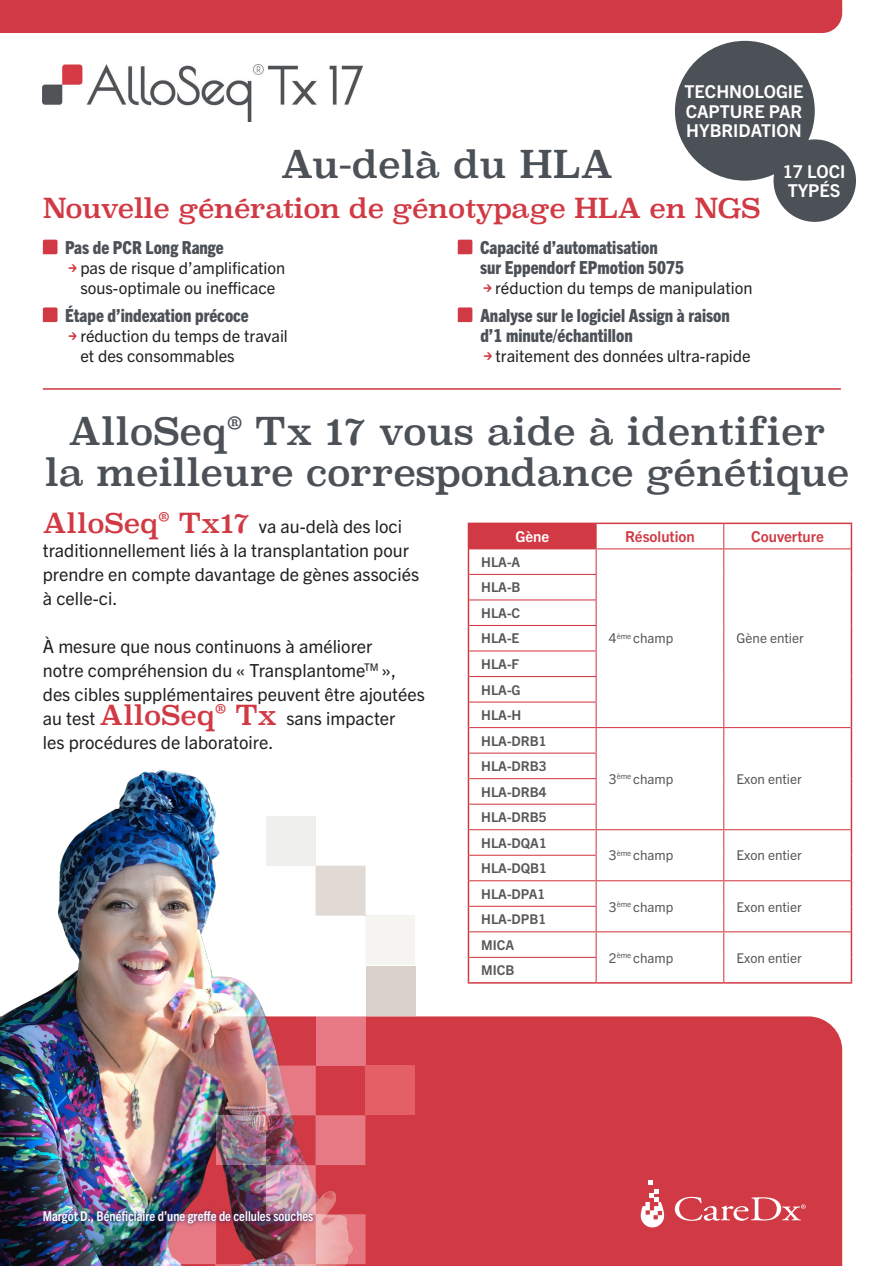
<style>
.page{position:relative;width:895px;height:1266px;background:#fff}
.page>*{position:absolute;margin:0;border:0;box-sizing:border-box;transform-origin:0 0}
.t1{font:37.5px/40.5px "Superclarendon";letter-spacing:-.01em;color:#4b5156;text-align:center}
.t2{font:27px "Superclarendon";letter-spacing:-.02em;color:#d13a44}
.t3{font:18px/24px "Trade Gothic Next LT Pro";color:#231f20}
.t4{font:800 condensed 18px/19.8px "Trade Gothic Next LT Pro";color:#4b5156}
.t5{font:700 17.7px/19.2px "Trade Gothic Next LT Pro";color:#fff;text-align:justify}
.t6{font:16.5px/19.8px "Trade Gothic Next LT Pro";color:#231f20;text-align:center}
.t7{font:700 15px "Trade Gothic Next LT Pro";color:#d13a44}
.t8{font:700 15px "Trade Gothic Next LT Pro";color:#fff}
.t9{font:700 13.5px/25.5px "Trade Gothic Next LT Pro";color:#57585a}
.t10{font:13.5px "Trade Gothic Next LT Pro";color:#57585a}
.t11{font:700 condensed 13.5px "Trade Gothic Next LT Pro";color:#fff}
.s1{font-family:"Bienvenue Picto Beta";color:#d13a44}
.s2{font-family:"Superclarendon";font-size:27px;color:#d13a44}
</style>
<div class="page">
<div style="left:372px;top:1016px;width:470px;height:249px;background:#d13a44"></div>
<img style="left:0;top:770px;width:372px;height:495px">
<img style="left:43px;top:64px;width:319px;height:58px">
<svg style="left:640px;top:1180px;width:24px;height:47px"></svg>
<svg style="left:674px;top:1196px;width:131px;height:24px;background:#da636b"></svg>
<div style="left:316px;top:1015px;width:49px;height:50px;background:#e77984"></div>
<img style="left:216px;top:1115px;width:50px;height:49px">
<svg style="left:166px;top:1227px;width:50px;height:36px;background:#df7f8b"></svg>
<div style="left:365px;top:1065px;width:50px;height:49px;background:#e46065"></div>
<img style="left:266px;top:1065px;width:99px;height:198px">
<div style="left:265px;top:815px;width:50px;height:50px;background:#eff0ed"></div>
<hr style="left:215px;top:1263px;width:50px;height:2px;background:#f2f1ee">
<div style="left:365px;top:965px;width:50px;height:50px;background:#d9d1ca"></div>
<hr style="left:265px;top:1263px;width:50px;height:2px;background:#d9d1ca">
<svg style="left:315px;top:865px;width:100px;height:99px"></svg>
<hr style="left:43px;top:388px;width:797px;height:1px;background:#d13a44">
<img style="left:39px;top:1206px;width:278px;height:21px">
<svg style="left:43px;top:239px;width:14px;height:15px"></svg>
<svg style="left:43px;top:307px;width:14px;height:15px"></svg>
<svg style="left:457px;top:239px;width:15px;height:15px"></svg>
<svg style="left:457px;top:307px;width:15px;height:15px"></svg>
<div style="left:674px;top:41px;width:140px;height:140px;background:#4b5156;border-radius:50%"></div>
<div style="left:773px;top:139px;width:82px;height:83px;background:#4b5156;border-radius:50%"></div>
<svg style="left:469px;top:524px;width:381px;height:457px"></svg>
<hr style="left:469px;top:548px;width:127px;height:1px;background:#d13a44">
<hr style="left:596px;top:548px;width:127px;height:1px;background:#d13a44">
<hr style="left:723px;top:548px;width:127px;height:1px;background:#d13a44">
<hr style="left:469px;top:574px;width:127px;height:1px;background:#d13a44">
<hr style="left:469px;top:599px;width:127px;height:1px;background:#d13a44">
<hr style="left:469px;top:625px;width:127px;height:1px;background:#d13a44">
<hr style="left:469px;top:650px;width:127px;height:1px;background:#d13a44">
<hr style="left:469px;top:676px;width:127px;height:1px;background:#d13a44">
<hr style="left:469px;top:701px;width:127px;height:1px;background:#d13a44">
<hr style="left:469px;top:727px;width:127px;height:1px;background:#d13a44">
<hr style="left:596px;top:727px;width:127px;height:1px;background:#d13a44">
<hr style="left:723px;top:727px;width:127px;height:1px;background:#d13a44">
<hr style="left:469px;top:752px;width:127px;height:1px;background:#d13a44">
<hr style="left:469px;top:778px;width:127px;height:1px;background:#d13a44">
<hr style="left:469px;top:803px;width:127px;height:1px;background:#d13a44">
<hr style="left:469px;top:829px;width:127px;height:1px;background:#d13a44">
<hr style="left:596px;top:829px;width:127px;height:1px;background:#d13a44">
<hr style="left:723px;top:829px;width:127px;height:1px;background:#d13a44">
<hr style="left:469px;top:854px;width:127px;height:1px;background:#d13a44">
<hr style="left:469px;top:880px;width:127px;height:1px;background:#d13a44">
<hr style="left:596px;top:880px;width:127px;height:1px;background:#d13a44">
<hr style="left:723px;top:880px;width:127px;height:1px;background:#d13a44">
<hr style="left:469px;top:905px;width:127px;height:1px;background:#d13a44">
<hr style="left:469px;top:931px;width:127px;height:1px;background:#d13a44">
<hr style="left:596px;top:931px;width:127px;height:1px;background:#d13a44">
<hr style="left:723px;top:931px;width:127px;height:1px;background:#d13a44">
<hr style="left:469px;top:956px;width:127px;height:1px;background:#d13a44">
<svg style="left:595px;top:524px;width:1px;height:457px"></svg>
<svg style="left:723px;top:524px;width:1px;height:457px"></svg>
<hr style="left:467px;top:522px;width:129px;height:2px;background:#d13a44">
<hr style="left:467px;top:524px;width:2px;height:25px;background:#d13a44">
<hr style="left:596px;top:522px;width:127px;height:2px;background:#d13a44">
<hr style="left:723px;top:522px;width:129px;height:2px;background:#d13a44">
<hr style="left:850px;top:524px;width:2px;height:25px;background:#d13a44">
<hr style="left:467px;top:549px;width:2px;height:25px;background:#d13a44">
<hr style="left:850px;top:549px;width:2px;height:25px;background:#d13a44">
<hr style="left:850px;top:574px;width:2px;height:26px;background:#d13a44">
<hr style="left:850px;top:600px;width:2px;height:25px;background:#d13a44">
<hr style="left:850px;top:625px;width:2px;height:26px;background:#d13a44">
<hr style="left:850px;top:651px;width:2px;height:25px;background:#d13a44">
<hr style="left:850px;top:676px;width:2px;height:26px;background:#d13a44">
<hr style="left:850px;top:702px;width:2px;height:25px;background:#d13a44">
<hr style="left:467px;top:574px;width:2px;height:26px;background:#d13a44">
<hr style="left:467px;top:600px;width:2px;height:25px;background:#d13a44">
<hr style="left:467px;top:625px;width:2px;height:26px;background:#d13a44">
<hr style="left:467px;top:651px;width:2px;height:25px;background:#d13a44">
<hr style="left:467px;top:676px;width:2px;height:26px;background:#d13a44">
<hr style="left:467px;top:702px;width:2px;height:25px;background:#d13a44">
<hr style="left:467px;top:727px;width:2px;height:26px;background:#d13a44">
<hr style="left:850px;top:727px;width:2px;height:26px;background:#d13a44">
<hr style="left:850px;top:753px;width:2px;height:25px;background:#d13a44">
<hr style="left:850px;top:778px;width:2px;height:26px;background:#d13a44">
<hr style="left:850px;top:804px;width:2px;height:25px;background:#d13a44">
<hr style="left:467px;top:753px;width:2px;height:25px;background:#d13a44">
<hr style="left:467px;top:778px;width:2px;height:26px;background:#d13a44">
<hr style="left:467px;top:804px;width:2px;height:25px;background:#d13a44">
<hr style="left:467px;top:829px;width:2px;height:26px;background:#d13a44">
<hr style="left:850px;top:829px;width:2px;height:26px;background:#d13a44">
<hr style="left:850px;top:855px;width:2px;height:25px;background:#d13a44">
<hr style="left:467px;top:855px;width:2px;height:25px;background:#d13a44">
<hr style="left:467px;top:880px;width:2px;height:26px;background:#d13a44">
<hr style="left:850px;top:880px;width:2px;height:26px;background:#d13a44">
<hr style="left:850px;top:906px;width:2px;height:25px;background:#d13a44">
<hr style="left:467px;top:906px;width:2px;height:25px;background:#d13a44">
<hr style="left:467px;top:931px;width:2px;height:26px;background:#d13a44">
<hr style="left:850px;top:931px;width:2px;height:26px;background:#d13a44">
<hr style="left:850px;top:957px;width:2px;height:24px;background:#d13a44">
<hr style="left:596px;top:981px;width:127px;height:2px;background:#d13a44">
<hr style="left:723px;top:981px;width:129px;height:2px;background:#d13a44">
<hr style="left:467px;top:957px;width:2px;height:24px;background:#d13a44">
<hr style="left:467px;top:981px;width:129px;height:2px;background:#d13a44">
<div style="left:0;top:0;width:842px;height:33px;background:#d13a44"></div>
<p class="t5" style="left:684px;top:81px;width:120px">TECHNOLOGIE CAPTURE PAR HYBRIDATION</p>
<p class="t5" style="left:782px;top:161px;width:64px">17 LOCI<br>TYPÉS</p>
<h1 class="t1" style="left:281px;top:147px;width:334px">Au-delà du HLA</h1>
<h2 class="t2" style="left:43px;top:190px;width:718px">Nouvelle génération de génotypage HLA en NGS</h2>
<p class="t4" style="left:65px;top:237px;width:160px">Pas de PCR Long Range</p>
<p class="t6" style="left:65px;top:257px;width:222px"><span class="s1">U</span>pas de risque d’amplification sous-optimale ou inefficace</p>
<p class="t4" style="left:65px;top:304px;width:185px">Étape d’indexation précoce</p>
<p class="t6" style="left:80px;top:325px;width:209px;text-align:left;text-indent:-15px"><span class="s1">U</span>réduction du temps de travail et des consommables</p>
<p class="t4" style="left:480px;top:237px;width:206px">Capacité d’automatisation<br>sur Eppendorf EPmotion 5075</p>
<p class="t6" style="left:480px;top:277px;width:274px"><span class="s1">U</span>réduction du temps de manipulation</p>
<p class="t4" style="left:480px;top:304px;width:251px">Analyse sur le logiciel Assign à raison d’1 minute/échantillon</p>
<p class="t6" style="left:480px;top:344px;width:272px"><span class="s1">U</span>traitement des données ultra-rapide</p>
<h1 class="t1" style="left:45px;top:414px;width:805px">AlloSeq<sup>®</sup> Tx 17 vous aide à identifier la meilleure correspondance génétique</h1>
<p class="t3" style="left:43px;top:513px;width:378px"><span class="s2">AlloSeq</span><sup>®</sup> <span class="s2">Tx17</span> va au-delà des loci traditionnellement liés à la transplantation pour prendre en compte davantage de gènes associés à celle-ci.</p>
<p class="t3" style="left:43px;top:633px;width:383px">À mesure que nous continuons à améliorer<br>notre compréhension du « Transplantome<sup>TM</sup> », des cibles supplémentaires peuvent être ajoutées au test <span class="s2">AlloSeq</span><sup>®</sup> <span class="s2">Tx</span> sans impacter<br>les procédures de laboratoire.</p>
<p class="t8" style="left:515px;top:526px;width:35px">Gène</p>
<p class="t7" style="left:625px;top:526px;width:71px">Résolution</p>
<p class="t7" style="left:750px;top:526px;width:74px">Couverture</p>
<p class="t9" style="left:481px;top:548px;width:41px">HLA-A</p>
<p class="t9" style="left:481px;top:573px;width:67px">HLA-B<br>HLA-C<br>HLA-E<br>HLA-F<br>HLA-G<br>HLA-H<br>HLA-DRB1</p>
<p class="t10" style="left:608px;top:629px;width:66px">4<sup>ème</sup> champ</p>
<p class="t10" style="left:736px;top:629px;width:69px">Gène entier</p>
<p class="t11" style="left:43px;top:1207px;width:272px">Margot D., Bénéficiaire d’une greffe de cellules souches</p>
<p class="t9" style="left:481px;top:752px;width:67px;text-align:justify">HLA-DRB3<br>HLA-DRB4<br>HLA-DRB5<br>HLA-DQA1</p>
<p class="t9" style="left:481px;top:854px;width:67px">HLA-DQB1<br>HLA-DPA1</p>
<p class="t9" style="left:481px;top:905px;width:66px">HLA-DPB1<br>MICA</p>
<p class="t9" style="left:481px;top:956px;width:35px">MICB</p>
<p class="t10" style="left:608px;top:769px;width:66px">3<sup>ème</sup> champ</p>
<p class="t10" style="left:736px;top:769px;width:67px">Exon entier</p>
<p class="t10" style="left:608px;top:846px;width:66px">3<sup>ème</sup> champ</p>
<p class="t10" style="left:736px;top:846px;width:67px">Exon entier</p>
<p class="t10" style="left:608px;top:897px;width:66px">3<sup>ème</sup> champ</p>
<p class="t10" style="left:736px;top:897px;width:67px">Exon entier</p>
<p class="t10" style="left:608px;top:948px;width:66px">2<sup>ème</sup> champ</p>
<p class="t10" style="left:736px;top:948px;width:67px">Exon entier</p>
</div>
